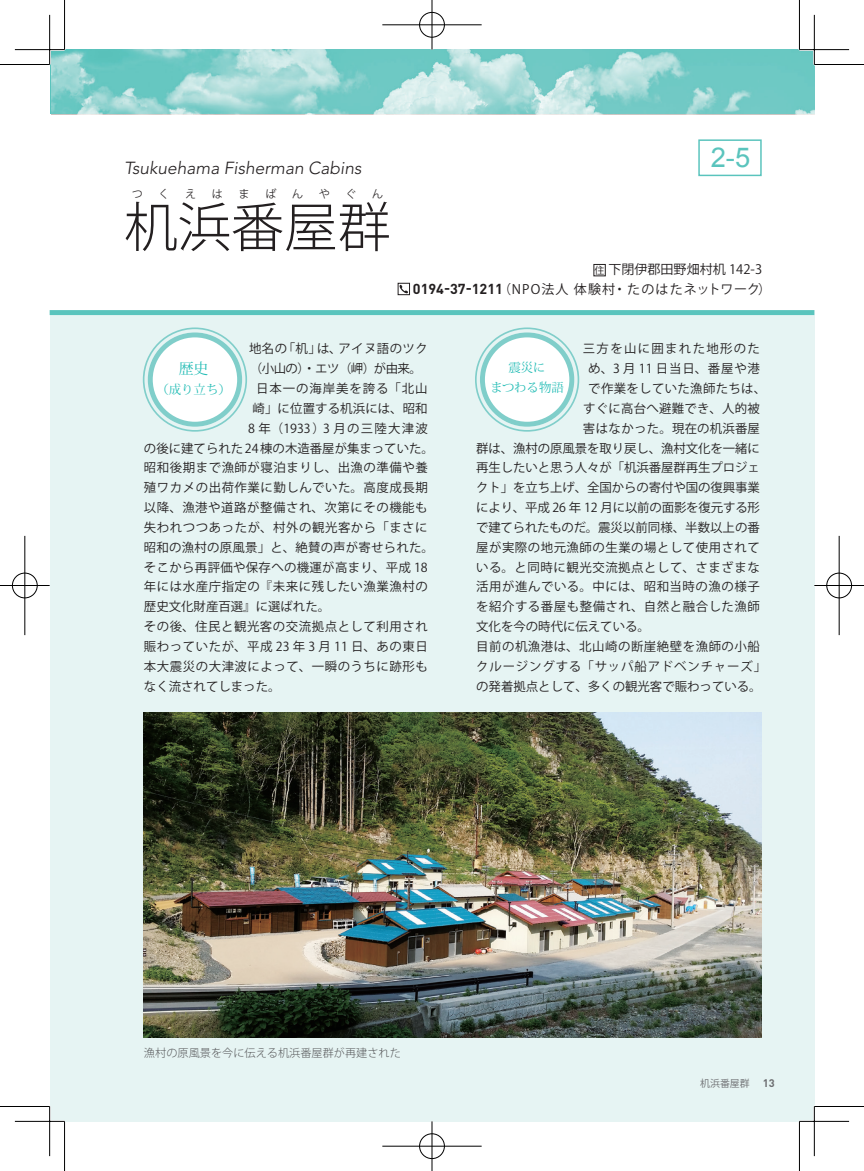
<style>
.page{position:relative;width:864px;height:1171px;background:#fff}
.page>*{position:absolute;margin:0;border:0;box-sizing:border-box;transform-origin:0 0}
.t1{font:300 53.38px "Koz Go Pro";color:#231f20}
.t2{font:27.3px "Arial";color:#5ac4bd}
.t3{font:italic 300 17.32px "Avenir";color:#231f20}
.t4{font:14.88px "Koz Min Pr 6 N";color:#22bcb5}
.t5{font:12.95px "Koz Go Pro";letter-spacing:.085em;color:#231f20}
.t6{font:12.95px "Koz Go Pro";color:#231f20}
.t7{font:12.42px "Koz Go Pro";letter-spacing:.04em;color:#231f20}
.t8{font:12.42px "Koz Go Pro";color:#231f20}
.t9{font:12.42px "Koz Go Pro";letter-spacing:-.005em;color:#231f20}
.t10{font:12.42px "Koz Go Pro";letter-spacing:.02em;color:#231f20}
.t11{font:12.42px "Koz Go Pro";letter-spacing:.01em;color:#231f20}
.t12{font:12.42px "Koz Go Pro";letter-spacing:-.015em;color:#231f20}
.t13{font:12.42px "Koz Go Pro";letter-spacing:.005em;color:#231f20}
.t14{font:12.42px "Koz Go Pro";letter-spacing:.07em;color:#231f20}
.t15{font:12.42px "Koz Go Pro";letter-spacing:.1em;color:#231f20}
.t16{font:12.42px/19.8px "Koz Min Pr 6 N";color:#22bcb5;text-align:center}
.t17{font:12.42px "Koz Go Pro";letter-spacing:.065em;color:#231f20}
.t18{font:12.42px "Koz Go Pro";letter-spacing:.075em;color:#231f20}
.t19{font:12.42px "Koz Go Pro";letter-spacing:.105em;color:#231f20}
.t20{font:300 11.2px "Koz Go Pro";color:#57585a}
.t21{font:300 11.2px "Koz Go Pro";color:#231f20}
.t22{font:9.97px "Koz Go Pro";color:#6c6d70}
.s1{font-size:9.97px}
.s2{font-family:"DIN Pro";font-weight:700;font-size:14.35px}
.s3{font-family:"DIN Pro";font-weight:700;font-size:10.85px}
</style>
<div class="page">
<div style="left:50px;top:310px;width:764px;height:811px;background:#e6f4f3"></div>
<div style="left:50px;top:310px;width:764px;height:5px;background:#5ac4bd"></div>
<svg style="left:400px;top:285px;width:7px;height:8px"></svg>
<div style="left:398px;top:283px;width:11px;height:12px;border:1px solid #231f20"></div>
<div style="left:698px;top:139px;width:63px;height:37px;border:1px solid #5ac4bd"></div>
<img style="left:51px;top:50px;width:763px;height:65px">
<img style="left:144px;top:712px;width:617px;height:325px">
<div style="left:148px;top:332px;width:94px;height:95px;background:#fff;border-radius:50%"></div>
<div style="left:143px;top:327px;width:104px;height:105px;border:2px solid #80ceca;border-radius:50%"></div>
<div style="left:148px;top:332px;width:94px;height:95px;border:5px solid #80ceca;border-radius:50%"></div>
<div style="left:479px;top:332px;width:95px;height:95px;background:#fff;border-radius:50%"></div>
<div style="left:475px;top:327px;width:104px;height:105px;border:2px solid #80ceca;border-radius:50%"></div>
<div style="left:479px;top:332px;width:95px;height:95px;border:5px solid #80ceca;border-radius:50%"></div>
<div style="left:593px;top:264px;width:12px;height:12px;border:1px solid #231f20"></div>
<hr style="left:15px;top:48px;width:49px;height:3px;background:#fff">
<hr style="left:799px;top:48px;width:49px;height:3px;background:#fff">
<hr style="left:15px;top:1120px;width:49px;height:2px;background:#fff">
<hr style="left:799px;top:1120px;width:49px;height:2px;background:#fff">
<hr style="left:48px;top:1106px;width:3px;height:50px;background:#fff">
<hr style="left:812px;top:15px;width:3px;height:49px;background:#fff">
<hr style="left:812px;top:1106px;width:3px;height:50px;background:#fff">
<hr style="left:0;top:64px;width:50px;height:1px;background:#000">
<hr style="left:814px;top:64px;width:49px;height:1px;background:#000">
<hr style="left:0;top:1106px;width:50px;height:1px;background:#000">
<hr style="left:814px;top:1106px;width:49px;height:1px;background:#000">
<hr style="left:64px;top:0;width:1px;height:50px;background:#000">
<hr style="left:64px;top:1121px;width:1px;height:50px;background:#000">
<hr style="left:798px;top:0;width:1px;height:50px;background:#000">
<hr style="left:798px;top:1121px;width:1px;height:50px;background:#000">
<hr style="left:15px;top:49px;width:49px;height:1px;background:#000">
<hr style="left:799px;top:49px;width:49px;height:1px;background:#000">
<hr style="left:15px;top:1121px;width:49px;height:1px;background:#000">
<hr style="left:799px;top:1121px;width:49px;height:1px;background:#000">
<hr style="left:49px;top:15px;width:1px;height:49px;background:#000">
<hr style="left:49px;top:1106px;width:1px;height:50px;background:#000">
<hr style="left:813px;top:15px;width:1px;height:49px;background:#000">
<hr style="left:813px;top:1106px;width:1px;height:50px;background:#000">
<div style="left:418px;top:11px;width:27px;height:27px;border:2px solid #fff;border-radius:50%"></div>
<hr style="left:382px;top:24px;width:99px;height:2px;background:#fff">
<hr style="left:430px;top:0;width:3px;height:50px;background:#fff">
<div style="left:419px;top:12px;width:25px;height:25px;border:1px solid #000;border-radius:50%"></div>
<hr style="left:382px;top:25px;width:99px;height:1px;background:#000">
<hr style="left:431px;top:0;width:1px;height:50px;background:#000">
<div style="left:418px;top:1132px;width:27px;height:28px;border:2px solid #fff;border-radius:50%"></div>
<hr style="left:382px;top:1145px;width:99px;height:2px;background:#fff">
<hr style="left:430px;top:1121px;width:3px;height:50px;background:#fff">
<div style="left:419px;top:1133px;width:25px;height:26px;border:1px solid #000;border-radius:50%"></div>
<hr style="left:382px;top:1146px;width:99px;height:1px;background:#000">
<hr style="left:431px;top:1121px;width:1px;height:50px;background:#000">
<div style="left:11px;top:572px;width:27px;height:27px;border:2px solid #fff;border-radius:50%"></div>
<hr style="left:0;top:584px;width:50px;height:3px;background:#fff">
<hr style="left:24px;top:536px;width:2px;height:99px;background:#fff">
<div style="left:12px;top:573px;width:25px;height:25px;border:1px solid #000;border-radius:50%"></div>
<hr style="left:0;top:585px;width:50px;height:1px;background:#000">
<hr style="left:25px;top:536px;width:1px;height:99px;background:#000">
<div style="left:825px;top:572px;width:27px;height:27px;border:2px solid #fff;border-radius:50%"></div>
<hr style="left:814px;top:584px;width:49px;height:3px;background:#fff">
<hr style="left:837px;top:536px;width:3px;height:99px;background:#fff">
<div style="left:826px;top:573px;width:25px;height:25px;border:1px solid #000;border-radius:50%"></div>
<hr style="left:814px;top:585px;width:49px;height:1px;background:#000">
<hr style="left:838px;top:536px;width:1px;height:99px;background:#000">
<h3 class="t3" style="left:124px;top:158px;width:239px">Tsukuehama Fisherman Cabins</h3>
<p class="t21" style="left:132px;top:187px;width:13px">つ</p>
<p class="t21" style="left:158px;top:187px;width:13px">く</p>
<p class="t21" style="left:185px;top:187px;width:13px">え</p>
<p class="t21" style="left:212px;top:187px;width:13px">は</p>
<p class="t21" style="left:238px;top:187px;width:13px">ま</p>
<p class="t21" style="left:265px;top:187px;width:13px">ば</p>
<p class="t21" style="left:292px;top:187px;width:13px">ん</p>
<p class="t21" style="left:318px;top:187px;width:13px">や</p>
<p class="t21" style="left:345px;top:187px;width:13px">ぐ</p>
<p class="t21" style="left:372px;top:187px;width:13px">ん</p>
<h1 class="t1" style="left:124px;top:192px;width:268px">机浜番屋群</h1>
<h2 class="t2" style="left:710px;top:139px;width:41px">2-5</h2>
<p class="t6" style="left:594px;top:261px;width:169px"><span class="s1">住</span> 下閉伊郡田野畑村机 142-3</p>
<p class="t5" style="left:413px;top:281px;width:360px"><span class="s2">0194-37-1211</span>（NPO法人 体験村・たのはたネットワーク）</p>
<p class="t7" style="left:249px;top:341px;width:180px">地名の「机」は、アイヌ語のツク</p>
<p class="t7" style="left:250px;top:360px;width:173px">（小山の）・エツ（岬）が由来。</p>
<p class="t18" style="left:256px;top:380px;width:173px">日本一の海岸美を誇る「北山</p>
<p class="t11" style="left:252px;top:400px;width:176px">崎」に位置する机浜には、昭和</p>
<p class="t15" style="left:248px;top:420px;width:181px">8 年（1933）3 月の三陸大津波</p>
<p class="t8" style="left:144px;top:440px;width:291px">の後に建てられた 24 棟の木造番屋が集まっていた。</p>
<p class="t7" style="left:144px;top:460px;width:285px">昭和後期まで漁師が寝泊まりし、出漁の準備や養</p>
<p class="t7" style="left:144px;top:479px;width:285px">殖ワカメの出荷作業に勤しんでいた。高度成長期</p>
<p class="t7" style="left:144px;top:499px;width:285px">以降、漁港や道路が整備され、次第にその機能も</p>
<p class="t7" style="left:144px;top:519px;width:285px">失われつつあったが、村外の観光客から「まさに</p>
<p class="t10" style="left:144px;top:539px;width:291px">昭和の漁村の原風景」と、絶賛の声が寄せられた。</p>
<p class="t7" style="left:144px;top:559px;width:285px">そこから再評価や保存への機運が高まり、平成 18</p>
<p class="t7" style="left:144px;top:579px;width:285px">年には水産庁指定の『未来に残したい漁業漁村の</p>
<p class="t8" style="left:144px;top:599px;width:188px">歴史文化財産百選』に選ばれた。</p>
<p class="t7" style="left:144px;top:618px;width:285px">その後、住民と観光客の交流拠点として利用され</p>
<p class="t7" style="left:144px;top:638px;width:285px">賑わっていたが、平成 23 年 3 月 11 日、あの東日</p>
<p class="t7" style="left:144px;top:658px;width:285px">本大震災の大津波によって、一瞬のうちに跡形も</p>
<p class="t8" style="left:144px;top:678px;width:138px">なく流されてしまった。</p>
<p class="t4" style="left:179px;top:360px;width:31px">歴史</p>
<p class="t16" style="left:156px;top:380px;width:76px">（成り立ち）</p>
<p class="t19" style="left:582px;top:341px;width:178px">三方を山に囲まれた地形のた</p>
<p class="t17" style="left:588px;top:360px;width:173px">め、3 月 11 日当日、番屋や港</p>
<p class="t7" style="left:588px;top:380px;width:179px">で作業をしていた漁師たちは、</p>
<p class="t10" style="left:582px;top:400px;width:178px">すぐに高台へ避難でき、人的被</p>
<p class="t11" style="left:582px;top:420px;width:178px">害はなかった。現在の机浜番屋</p>
<p class="t9" style="left:476px;top:440px;width:285px">群は、漁村の原風景を取り戻し、漁村文化を一緒に</p>
<p class="t9" style="left:476px;top:460px;width:285px">再生したいと思う人々が「机浜番屋群再生プロジェ</p>
<p class="t9" style="left:476px;top:479px;width:285px">クト」を立ち上げ、全国からの寄付や国の復興事業</p>
<p class="t12" style="left:476px;top:499px;width:285px">により、平成 26 年 12 月に以前の面影を復元する形</p>
<p class="t13" style="left:476px;top:519px;width:285px">で建てられたものだ。震災以前同様、半数以上の番</p>
<p class="t7" style="left:476px;top:539px;width:285px">屋が実際の地元漁師の生業の場として使用されて</p>
<p class="t7" style="left:476px;top:559px;width:285px">いる。と同時に観光交流拠点として、さまざまな</p>
<p class="t7" style="left:476px;top:579px;width:285px">活用が進んでいる。中には、昭和当時の漁の様子</p>
<p class="t7" style="left:476px;top:599px;width:285px">を紹介する番屋も整備され、自然と融合した漁師</p>
<p class="t8" style="left:476px;top:618px;width:175px">文化を今の時代に伝えている。</p>
<p class="t7" style="left:476px;top:638px;width:285px">目前の机漁港は、北山崎の断崖絶壁を漁師の小船</p>
<p class="t14" style="left:476px;top:658px;width:291px">クルージングする「サッパ船アドベンチャーズ」</p>
<p class="t8" style="left:476px;top:678px;width:287px">の発着拠点として、多くの観光客で賑わっている。</p>
<p class="t16" style="left:490px;top:357px;width:75px">震災に<br>まつわる物語</p>
<p class="t20" style="left:144px;top:1046px;width:258px">漁村の原風景を今に伝える机浜番屋群が再建された</p>
<p class="t22" style="left:699px;top:1077px;width:76px">机浜番屋群 <span class="s3">13</span></p>
</div>
